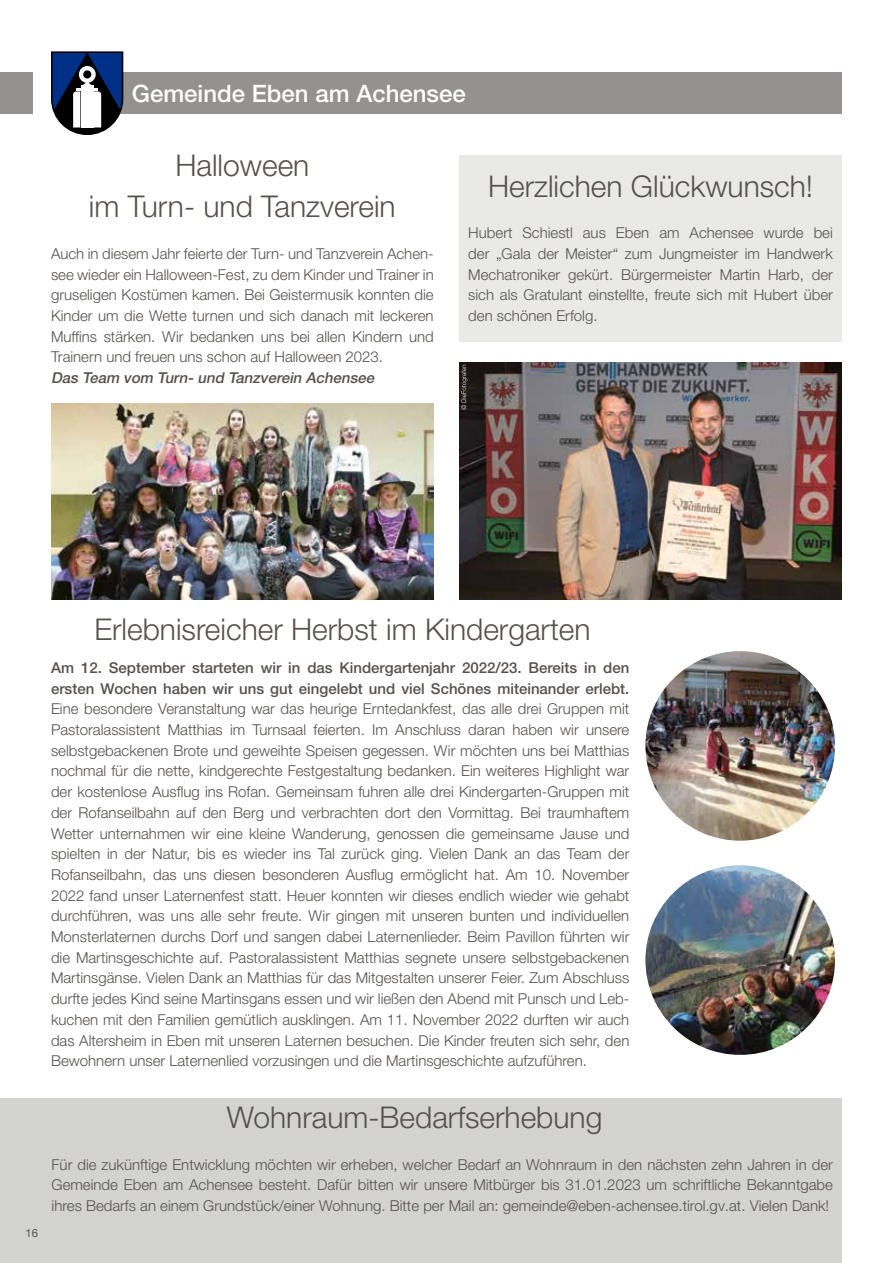
<style>
.page{position:relative;width:893px;height:1263px;background:#fff}
.page>*{position:absolute;margin:0;border:0;box-sizing:border-box;transform-origin:0 0}
.t1{font:300 30px/41.4px "Helvetica Neue LT Pro";color:#55524e;text-align:center}
.t2{font:500 24px "Helvetica Neue LT Pro";color:#fff}
.t3{font:300 15px/20.7px "Helvetica Neue LT Pro";color:#55524e;text-align:justify}
.t4{font:500 15px/20.7px "Helvetica Neue LT Pro";color:#55524e}
.t5{font:italic 500 15px "Helvetica Neue LT Pro";color:#55524e}
.t6{font:11.25px "Helvetica Neue LT Pro";color:#55524e}
</style>
<div class="page">
<div style="left:0;top:73px;width:32px;height:41px;background:#949290"></div>
<div style="left:72px;top:73px;width:770px;height:41px;background:#949290"></div>
<svg style="left:51px;top:52px;width:72px;height:83px"></svg>
<div style="left:83px;top:70px;width:8px;height:8px;background:#000;border-radius:50%"></div>
<img style="left:644px;top:650px;width:192px;height:192px;border-radius:96px">
<img style="left:644px;top:864px;width:192px;height:192px;border-radius:96px">
<img style="left:51px;top:404px;width:383px;height:196px">
<img style="left:459px;top:362px;width:383px;height:238px">
<svg style="left:461px;top:365px;width:6px;height:45px"></svg>
<div style="left:459px;top:155px;width:383px;height:187px;background:#e9e9e8"></div>
<div style="left:0;top:1098px;width:842px;height:165px;background:#d3d3d2"></div>
<h2 class="t2" style="left:132px;top:79px;width:335px">Gemeinde Eben am Achensee</h2>
<h1 class="t1" style="left:89px;top:144px;width:308px">Halloween<br>im Turn- und Tanzverein</h1>
<p class="t3" style="left:51px;top:243px;width:384px">Auch in diesem Jahr feierte der Turn- und Tanzverein Achen&shy;see wieder ein Halloween-Fest, zu dem Kinder und Trainer in gruseligen Kostümen kamen. Bei Geistermusik konnten die Kinder um die Wette turnen und sich danach mit leckeren Muffins stärken. Wir bedanken uns bei allen Kindern und Trainern und freuen uns schon auf Halloween 2023.</p>
<p class="t5" style="left:51px;top:369px;width:328px">Das Team vom Turn- und Tanzverein Achensee</p>
<h1 class="t1" style="left:488px;top:165px;width:327px">Herzlichen Glückwunsch!</h1>
<p class="t3" style="left:468px;top:222px;width:366px">Hubert Schiestl aus Eben am Achensee wurde bei der „Gala der Meister“ zum Jungmeister im Handwerk Mechatroniker gekürt. Bürgermeister Martin Harb, der sich als Gratulant einstellte, freute sich mit Hubert über den schönen Erfolg.</p>
<h1 class="t1" style="left:94px;top:608px;width:498px">Erlebnisreicher Herbst im Kindergarten</h1>
<p class="t4" style="left:51px;top:657px;width:580px">Am 12. September starteten wir in das Kindergartenjahr 2022/23. Bereits in den ersten Wochen haben wir uns gut eingelebt und viel Schönes miteinander erlebt.</p>
<p class="t3" style="left:51px;top:698px;width:580px">Eine besondere Veranstaltung war das heurige Erntedankfest, das alle drei Gruppen mit Pastoralassistent Matthias im Turnsaal feierten. Im Anschluss daran haben wir unsere selbstgebackenen Brote und geweihte Speisen gegessen. Wir möchten uns bei Matthias nochmal für die nette, kindgerechte Festgestaltung bedanken. Ein weiteres Highlight war der kostenlose Ausflug ins Rofan. Gemeinsam fuhren alle drei Kindergarten-Gruppen mit der Rofanseilbahn auf den Berg und verbrachten dort den Vormittag. Bei traumhaftem Wetter unternahmen wir eine kleine Wanderung, genossen die gemeinsame Jause und spielten in der Natur, bis es wieder ins Tal zurück ging. Vielen Dank an das Team der Rofanseilbahn, das uns diesen besonderen Ausflug ermöglicht hat. Am 10. November 2022 fand unser Laternenfest statt. Heuer konnten wir dieses endlich wieder wie gehabt durchführen, was uns alle sehr freute. Wir gingen mit unseren bunten und individuellen Monsterlaternen durchs Dorf und sangen dabei Laternenlieder. Beim Pavillon führten wir die Martinsgeschichte auf. Pastoralassistent Matthias segnete unsere selbstgebackenen Martinsgänse. Vielen Dank an Matthias für das Mitgestalten unserer Feier. Zum Abschluss durfte jedes Kind seine Martinsgans essen und wir ließen den Abend mit Punsch und Leb&shy;kuchen mit den Familien gemütlich ausklingen. Am 11. November 2022 durften wir auch das Altersheim in Eben mit unseren Laternen besuchen. Die Kinder freuten sich sehr, den Bewohnern unser Laternenlied vorzusingen und die Martinsgeschichte aufzuführen.</p>
<p class="t6" style="left:26px;top:1226px;width:14px">16</p>
<h1 class="t1" style="left:227px;top:1096px;width:377px">Wohnraum-Bedarfserhebung</h1>
<p class="t3" style="left:52px;top:1154px;width:783px">Für die zukünftige Entwicklung möchten wir erheben, welcher Bedarf an Wohnraum in den nächsten zehn Jahren in der Gemeinde Eben am Achensee besteht. Dafür bitten wir unsere Mitbürger bis 31.01.2023 um schriftliche Bekanntgabe ihres Bedarfs an einem Grundstück/einer Wohnung. Bitte per Mail an: gemeinde@eben-achensee.tirol.gv.at. Vielen Dank!</p>
</div>
